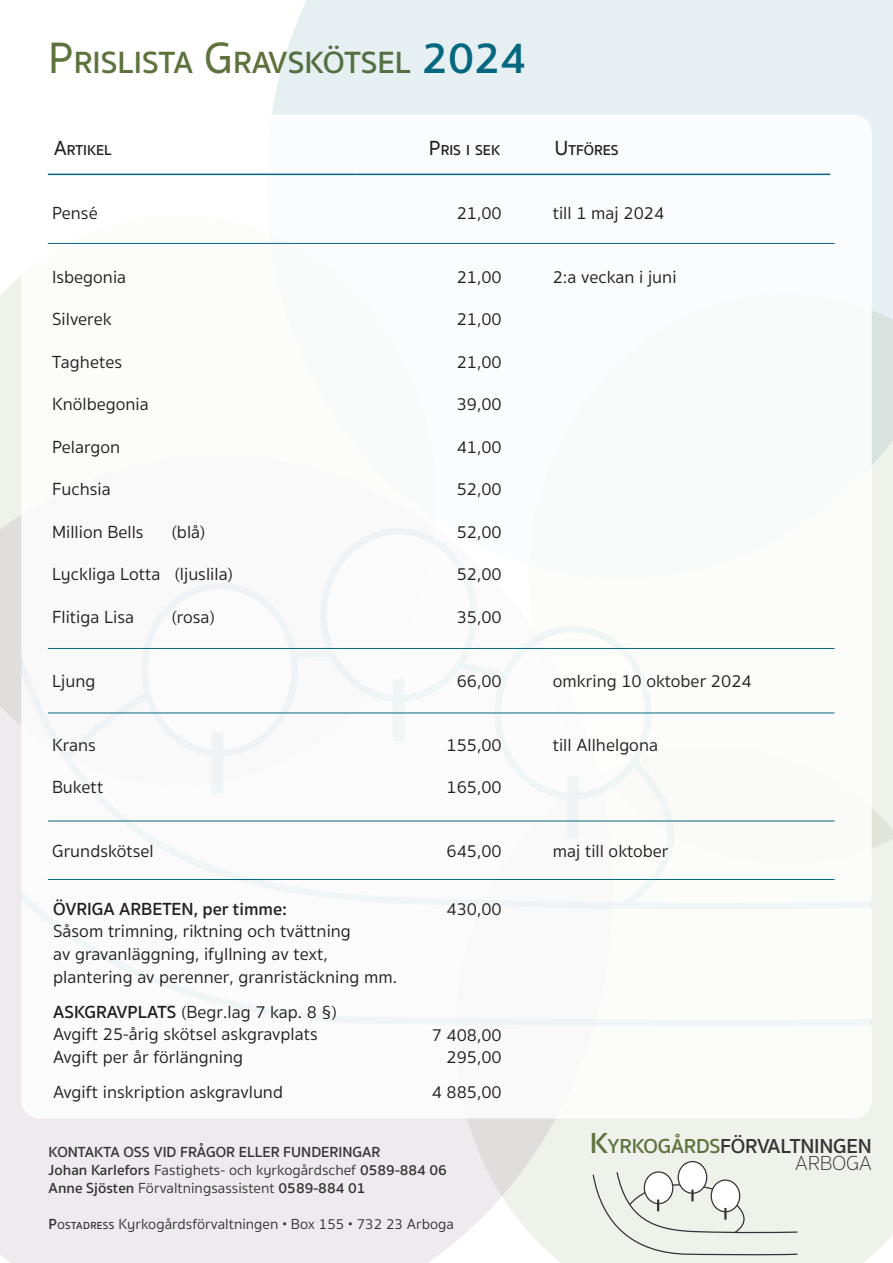
<style>
.page{position:relative;width:893px;height:1263px;background:#fff}
.page>*{position:absolute;margin:0;border:0;box-sizing:border-box;transform-origin:0 0}
.t1{font:600 31.5px "Sukhumvit Set";color:#5d723c}
.t2{font:600 20.85px "Sukhumvit Set";letter-spacing:-.01em;color:#363334}
.t3{font:100 20.85px "Sukhumvit Set";letter-spacing:-.01em;color:#363334}
.t4{font:18px/22.5px "Sukhumvit Set Text";color:#231f20}
.t5{font:15px "Sukhumvit Set Text";color:#363334}
.t6{font:600 15px "Sukhumvit Set";color:#363334}
.Rubrik{font:600 14.7px "Sukhumvit Set";color:#231f20}
.s1{font-weight:500;font-size:45px}
.s2{font-size:45px;color:#056780}
.s3{font-weight:500;font-size:21px}
.s4{font-family:"Sukhumvit Set";font-weight:600}
.s5{font-family:"Sukhumvit Set Text";font-weight:400}
.s6{font-family:"Sukhumvit Set";font-weight:600;font-size:10.5px}
.s7{font-size:29.7px;color:#5d723c}
.s8{color:#5d723c}
</style>
<div class="page">
<div style="left:0;top:276px;width:21px;height:179px;background:#eff1eb"></div>
<div style="left:613px;top:865px;width:280px;height:398px;background:#eff1eb"></div>
<svg style="left:0;top:455px;width:613px;height:808px;background:#edeaec"></svg>
<div style="left:271px;top:0;width:622px;height:294px;background:#e6f0f2"></div>
<svg style="left:872px;top:294px;width:21px;height:571px;background:#e8ece7"></svg>
<div style="left:21px;top:115px;width:851px;height:1003px;background:#fff;border-radius:18px"></div>
<svg style="left:678px;top:1161px;width:29px;height:32px"></svg>
<div style="left:678px;top:1161px;width:29px;height:33px;border:1px solid #363334;border-radius:50%"></div>
<svg style="left:592px;top:1171px;width:206px;height:84px;background:#e5e6e2"></svg>
<hr style="left:48px;top:174px;width:308px;height:1px;background:#056780">
<hr style="left:356px;top:174px;width:150px;height:1px;background:#056780">
<hr style="left:506px;top:174px;width:324px;height:1px;background:#056780">
<hr style="left:48px;top:713px;width:786px;height:1px;background:#056780">
<hr style="left:48px;top:648px;width:786px;height:1px;background:#056780">
<hr style="left:48px;top:821px;width:786px;height:1px;background:#056780">
<hr style="left:48px;top:879px;width:786px;height:1px;background:#056780">
<hr style="left:48px;top:243px;width:786px;height:1px;background:#056780">
<p class="t1" style="left:48px;top:40px;width:480px"><span class="s1">P</span>RISLISTA <span class="s1">G</span>RAVSKÖTSEL <span class="s2">2024</span></p>
<p class="Rubrik" style="left:54px;top:140px;width:59px"><span class="s3">A</span>RTIKEL</p>
<p class="Rubrik" style="left:429px;top:140px;width:73px"><span class="s3">P</span>RIS I SEK</p>
<p class="Rubrik" style="left:555px;top:140px;width:66px"><span class="s3">U</span>TFÖRES</p>
<p class="t4" style="left:52px;top:202px;width:47px">Pensé</p>
<p class="t4" style="left:457px;top:202px;width:47px">21,00</p>
<p class="t4" style="left:553px;top:202px;width:113px">till 1 maj 2024</p>
<p class="t4" style="left:52px;top:266px;width:76px">Isbegonia</p>
<p class="t4" style="left:457px;top:266px;width:47px">21,00</p>
<p class="t4" style="left:553px;top:266px;width:125px">2:a veckan i juni</p>
<p class="t4" style="left:52px;top:309px;width:61px">Silverek</p>
<p class="t4" style="left:457px;top:309px;width:47px">21,00</p>
<p class="t4" style="left:52px;top:351px;width:72px">Taghetes</p>
<p class="t4" style="left:457px;top:351px;width:47px">21,00</p>
<p class="t4" style="left:52px;top:394px;width:98px">Knölbegonia</p>
<p class="t4" style="left:457px;top:394px;width:47px">39,00</p>
<p class="t4" style="left:52px;top:436px;width:70px">Pelargon</p>
<p class="t4" style="left:457px;top:436px;width:47px">41,00</p>
<p class="t4" style="left:52px;top:479px;width:60px">Fuchsia</p>
<p class="t4" style="left:457px;top:479px;width:47px">52,00</p>
<p class="t4" style="left:52px;top:521px;width:93px">Million Bells</p>
<p class="t4" style="left:172px;top:521px;width:35px">(blå)</p>
<p class="t4" style="left:457px;top:521px;width:47px">52,00</p>
<p class="t4" style="left:52px;top:564px;width:183px">Lyckliga Lotta (ljuslila)</p>
<p class="t4" style="left:457px;top:564px;width:47px">52,00</p>
<p class="t4" style="left:52px;top:606px;width:84px">Flitiga Lisa</p>
<p class="t4" style="left:171px;top:606px;width:45px">(rosa)</p>
<p class="t4" style="left:457px;top:606px;width:47px">35,00</p>
<p class="t4" style="left:52px;top:670px;width:45px">Ljung</p>
<p class="t4" style="left:457px;top:670px;width:47px">66,00</p>
<p class="t4" style="left:553px;top:670px;width:200px">omkring 10 oktober 2024</p>
<p class="t4" style="left:52px;top:734px;width:45px">Krans</p>
<p class="t4" style="left:447px;top:734px;width:57px">155,00</p>
<p class="t4" style="left:553px;top:734px;width:107px">till Allhelgona</p>
<p class="t4" style="left:52px;top:776px;width:53px">Bukett</p>
<p class="t4" style="left:447px;top:776px;width:57px">165,00</p>
<p class="t4" style="left:52px;top:840px;width:103px">Grundskötsel</p>
<p class="t4" style="left:447px;top:840px;width:57px">645,00</p>
<p class="t4" style="left:553px;top:840px;width:117px">maj till oktober</p>
<p class="t4" style="left:53px;top:898px;width:345px"><span class="s4">ÖVRIGA ARBETEN, per timme:<br></span>Såsom trimning, riktning och tvättning<br>av gravanläggning, ifyllning av text, plantering av perenner, granristäckning mm.</p>
<p class="t4" style="left:53px;top:1001px;width:285px"><span class="s4">ASKGRAVPLATS</span> (Begr.lag 7 kap. 8 §)<br>Avgift 25-årig skötsel askgravplats<br>Avgift per år förlängning</p>
<p class="t4" style="left:53px;top:1081px;width:231px">Avgift inskription askgravlund</p>
<p class="t4" style="left:447px;top:899px;width:57px">430,00</p>
<p class="t4" style="left:432px;top:1024px;width:72px;text-align:right">7 408,00<br>295,00</p>
<p class="t4" style="left:432px;top:1082px;width:72px">4 885,00</p>
<p class="t6" style="left:49px;top:1141px;width:333px">KONTAKTA OSS VID FRÅGOR ELLER FUNDERINGAR</p>
<p class="t5" style="left:49px;top:1160px;width:400px"><span class="s4">Johan Karlefors</span> Fastighets- och kyrkogårdschef <span class="s4">0589-884 06</span></p>
<p class="t6" style="left:49px;top:1177px;width:318px">Anne Sjösten <span class="s5">Förvaltningsassistent</span> 0589-884 01</p>
<p class="t5" style="left:49px;top:1214px;width:407px"><span class="s4">P</span><span class="s6">OSTADRESS</span> Kyrkogårdsförvaltningen • Box 155 • 732 23 Arboga</p>
<p class="t2" style="left:590px;top:1130px;width:284px"><span class="s7">K</span><span class="s8">YRKOGÅRDS</span>FÖRVALTNINGEN</p>
<p class="t3" style="left:795px;top:1148px;width:78px">ARBOGA</p>
</div>
